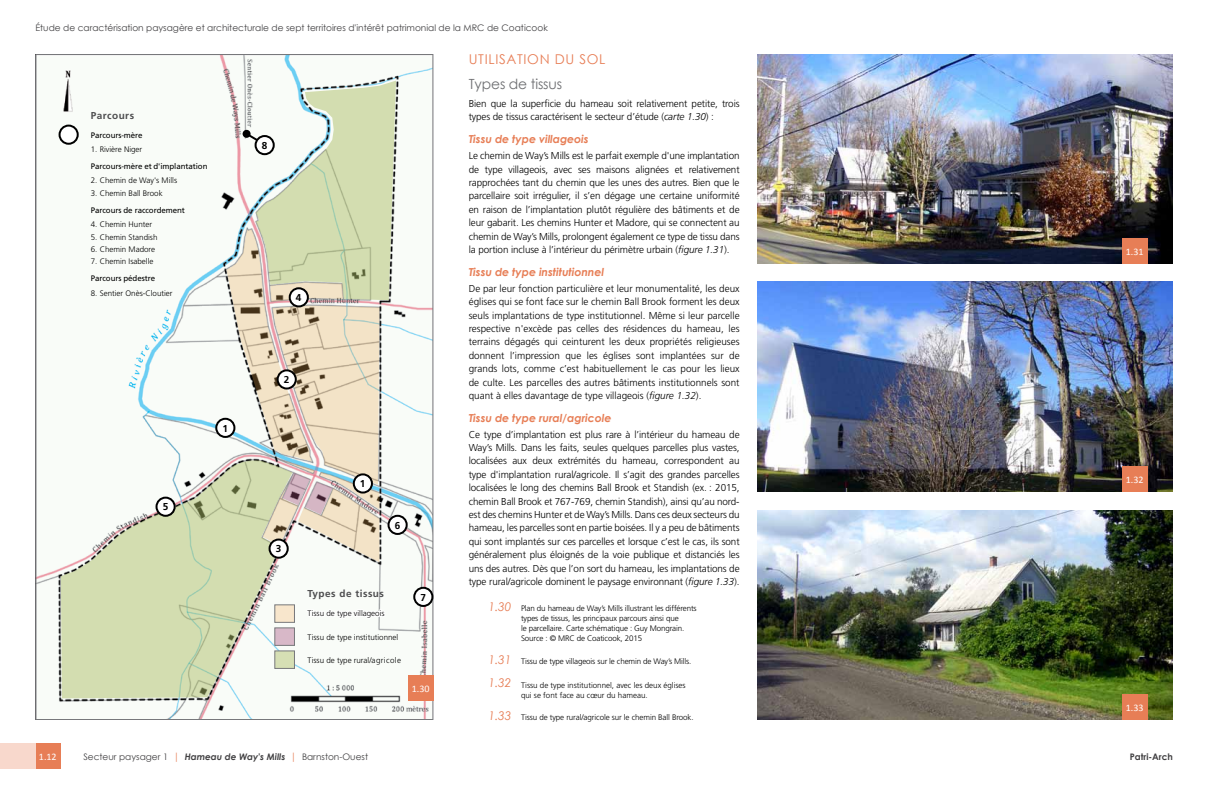
<style>
.page{position:relative;width:1224px;height:792px;background:#fff}
.page>*{position:absolute;margin:0;border:0;box-sizing:border-box;transform-origin:0 0}
.t1{font:14px "Century Gothic";letter-spacing:-.01em;color:#6d6e71}
.t2{font:13.5px "Century Gothic";letter-spacing:.05em;color:#e77e56}
.t3{font:italic 12px "Century Gothic";color:#e77e56}
.t4{font:italic 700 11px "Century Gothic";letter-spacing:-.005em;color:#e77e56}
.t5{font:300 10px/13.4px "Frutiger LT Std";letter-spacing:-.01em;color:#000;text-align:justify}
.t6{font:700 10px "Frutiger LT Std";letter-spacing:.05em;color:#4d4d4f}
.t7{font:10px "Calibri";color:#fff}
.t8{font:700 10px "Frutiger LT Std";color:#000}
.t9{font:9px "Century Gothic";color:#414042}
.t10{font:700 9px "Century Gothic";color:#414042}
.t11{font:300 8px/10px "Frutiger LT Std";color:#000}
.t12{font:8px "Frutiger LT Std";letter-spacing:-.01em;color:#000}
.s1{font-style:italic}
.s2{font-family:"Century Gothic";font-weight:400;font-style:italic;font-size:12px;color:#e77e56}
.s3{font-size:10px;color:#e98b67}
.s4{font-weight:700;font-style:italic}
</style>
<div class="page">
<div style="left:35px;top:743px;width:26px;height:26px;background:#e77e56"></div>
<div style="left:0;top:743px;width:36px;height:26px;background:#f8d8cc"></div>
<img style="left:37px;top:56px;width:394px;height:662px">
<svg style="left:61px;top:460px;width:231px;height:238px;fill:#d3ddb0"></svg>
<div style="left:216px;top:419px;width:18px;height:18px;background:#fff;border-radius:50%"></div>
<div style="left:215px;top:418px;width:20px;height:20px;border:2px solid #000;border-radius:50%"></div>
<div style="left:414px;top:588px;width:18px;height:18px;background:#fff;border-radius:50%"></div>
<div style="left:413px;top:587px;width:20px;height:20px;border:2px solid #000;border-radius:50%"></div>
<div style="left:389px;top:516px;width:18px;height:18px;background:#fff;border-radius:50%"></div>
<div style="left:388px;top:515px;width:20px;height:20px;border:2px solid #000;border-radius:50%"></div>
<div style="left:157px;top:498px;width:18px;height:18px;background:#fff;border-radius:50%"></div>
<div style="left:156px;top:497px;width:20px;height:20px;border:2px solid #000;border-radius:50%"></div>
<svg style="left:226px;top:81px;width:170px;height:481px"></svg>
<div style="left:243px;top:130px;width:8px;height:8px;background:#000;border-radius:50%"></div>
<div style="left:256px;top:136px;width:18px;height:18px;background:#fff;border-radius:50%"></div>
<div style="left:255px;top:135px;width:20px;height:20px;border:2px solid #000;border-radius:50%"></div>
<div style="left:60px;top:126px;width:18px;height:18px;background:#fff;border-radius:50%"></div>
<div style="left:59px;top:125px;width:20px;height:20px;border:2px solid #000;border-radius:50%"></div>
<div style="left:275px;top:605px;width:20px;height:18px;background:#f8e6cc;border:1px solid #77787b"></div>
<div style="left:275px;top:628px;width:20px;height:18px;background:#d8b8c8;border:1px solid #77787b"></div>
<div style="left:275px;top:651px;width:20px;height:18px;background:#d6dfb4;border:1px solid #77787b"></div>
<svg style="left:306px;top:606px;width:80px;height:22px"></svg>
<img style="left:758px;top:54px;width:415px;height:210px">
<img style="left:758px;top:282px;width:415px;height:210px">
<img style="left:758px;top:510px;width:415px;height:210px">
<div style="left:408px;top:675px;width:25px;height:25px;background:#e77e56"></div>
<div style="left:1122px;top:238px;width:26px;height:26px;background:#e77e56"></div>
<div style="left:1122px;top:466px;width:26px;height:26px;background:#e77e56"></div>
<div style="left:1122px;top:695px;width:26px;height:25px;background:#e77e56"></div>
<p class="t9" style="left:35px;top:21px;width:514px">Étude de caractérisation paysagère et architecturale de sept territoires d'intérêt patrimonial de la MRC de Coaticook</p>
<p class="t6" style="left:91px;top:109px;width:45px">Parcours</p>
<p class="t12" style="left:91px;top:130px;width:53px">Parcours-mère</p>
<p class="t11" style="left:91px;top:144px;width:53px">1. Rivière Niger</p>
<p class="t12" style="left:91px;top:161px;width:118px">Parcours-mère et d'implantation</p>
<p class="t11" style="left:91px;top:176px;width:88px">2. Chemin de Way's Mills</p>
<p class="t11" style="left:91px;top:188px;width:73px">3. Chemin Ball Brook</p>
<p class="t12" style="left:91px;top:205px;width:96px">Parcours de raccordement</p>
<p class="t11" style="left:91px;top:220px;width:63px">4. Chemin Hunter</p>
<p class="t11" style="left:91px;top:232px;width:68px">5. Chemin Standish</p>
<p class="t11" style="left:91px;top:245px;width:66px">6. Chemin Madore</p>
<p class="t11" style="left:91px;top:257px;width:64px">7. Chemin Isabelle</p>
<p class="t12" style="left:91px;top:274px;width:66px">Parcours pédestre</p>
<p class="t11" style="left:91px;top:288px;width:83px">8. Sentier Onès-Cloutier</p>
<p class="t8" style="left:163px;top:501px;width:7px">5</p>
<p class="t8" style="left:222px;top:422px;width:7px">1</p>
<p class="t8" style="left:262px;top:140px;width:7px">8</p>
<p class="t8" style="left:296px;top:292px;width:7px">4</p>
<p class="t8" style="left:284px;top:374px;width:7px">2</p>
<p class="t8" style="left:276px;top:543px;width:7px">3</p>
<p class="t8" style="left:360px;top:478px;width:7px">1</p>
<p class="t8" style="left:395px;top:519px;width:7px">6</p>
<p class="t6" style="left:308px;top:588px;width:78px">Types de tissus</p>
<p class="t11" style="left:308px;top:608px;width:79px">Tissu de type villageois</p>
<p class="t11" style="left:308px;top:632px;width:92px">Tissu de type institutionnel</p>
<p class="t11" style="left:308px;top:655px;width:95px">Tissu de type rural/agricole</p>
<p class="t8" style="left:420px;top:591px;width:7px">7</p>
<p class="t7" style="left:412px;top:682px;width:19px">1.30</p>
<h2 class="t2" style="left:469px;top:50px;width:138px">UTI LISATION DU SOL</h2>
<h1 class="t1" style="left:469px;top:74px;width:95px">Types de tissus</h1>
<p class="t5" style="left:469px;top:97px;width:272px">Bien que la superficie du hameau soit relativement petite, trois types de tissus caractérisent le secteur d’étude (<span class="s1">carte 1.30</span>) :</p>
<p class="t4" style="left:469px;top:131px;width:121px">Tissu de type villageois</p>
<p class="t5" style="left:469px;top:149px;width:272px">Le chemin de Way’s Mills est le parfait exemple d'une implantation de type villageois, avec ses maisons alignées et relativement rapprochées tant du chemin que les unes des autres. Bien que le parcellaire soit irrégulier, il s’en dégage une certaine uniformité en raison de l’implantation plutôt régulière des bâtiments et de leur gabarit. Les chemins Hunter et Madore, qui se connectent au chemin de Way’s Mills, prolongent également ce type de tissu dans la portion incluse à l’intérieur du périmètre urbain (<span class="s1">figure 1.31</span>).</p>
<p class="t4" style="left:469px;top:264px;width:137px">Tissu de type institutionnel</p>
<p class="t5" style="left:469px;top:282px;width:272px">De par leur fonction particulière et leur monumentalité, les deux églises qui se font face sur le chemin Ball Brook forment les deux seuls implantations de type institutionnel. Même si leur parcelle respective n'excède pas celles des résidences du hameau, les terrains dégagés qui ceinturent les deux propriétés religieuses donnent l’impression que les églises sont implantées sur de grands lots, comme c’est habituellement le cas pour les lieux de culte. Les parcelles des autres bâtiments institutionnels sont quant à elles davantage de type villageois (<span class="s1">figure 1.32</span>).</p>
<p class="t4" style="left:469px;top:410px;width:144px">Tissu de type rural/agricole</p>
<p class="t5" style="left:469px;top:428px;width:272px">Ce type d’implantation est plus rare à l’intérieur du hameau de Way’s Mills. Dans les faits, seules quelques parcelles plus vastes, localisées aux deux extrémités du hameau, correspondent au type d'implantation rural/agricole. Il s’agit des grandes parcelles localisées le long des chemins Ball Brook et Standish (ex. : 2015, chemin Ball Brook et 767-769, chemin Standish), ainsi qu’au nord&shy;est des chemins Hunter et de Way’s Mills. Dans ces deux secteurs du hameau, les parcelles sont en partie boisées. Il y a peu de bâtiments qui sont implantés sur ces parcelles et lorsque c’est le cas, ils sont généralement plus éloignés de la voie publique et distanciés les uns des autres. Dès que l’on sort du hameau, les implantations de type rural/agricole dominent le paysage environnant (<span class="s1">figure 1.33</span>).</p>
<p class="t3" style="left:489px;top:598px;width:24px">1.30</p>
<p class="t11" style="left:521px;top:604px;width:177px">Plan du hameau de Way’s Mills illustrant les différents types de tissus, les principaux parcours ainsi que<br>le parcellaire. Carte schématique : Guy Mongrain.<br>Source : © MRC de Coaticook, 2015</p>
<p class="t11" style="left:489px;top:657px;width:204px"><span class="s2">1.31</span> Tissu de type villageois sur le chemin de Way’s Mills.</p>
<p class="t11" style="left:521px;top:680px;width:166px">Tissu de type institutionnel, avec les deux églises qui se font face au cœur du hameau.</p>
<p class="t3" style="left:489px;top:675px;width:24px">1.32</p>
<p class="t11" style="left:489px;top:713px;width:207px"><span class="s2">1.33</span> Tissu de type rural/agricole sur le chemin Ball Brook.</p>
<p class="t7" style="left:1126px;top:245px;width:19px">1.31</p>
<p class="t7" style="left:1126px;top:473px;width:19px">1.32</p>
<p class="t7" style="left:1126px;top:701px;width:19px">1.33</p>
<p class="t7" style="left:39px;top:750px;width:19px">1.12</p>
<p class="t9" style="left:83px;top:750px;width:286px">Secteur paysager 1 <span class="s3">|</span> <span class="s4">Hameau de Way's Mills</span> <span class="s3">|</span> Barnston-Ouest</p>
<p class="t10" style="left:1130px;top:750px;width:45px">Patri-Arch</p>
</div>
